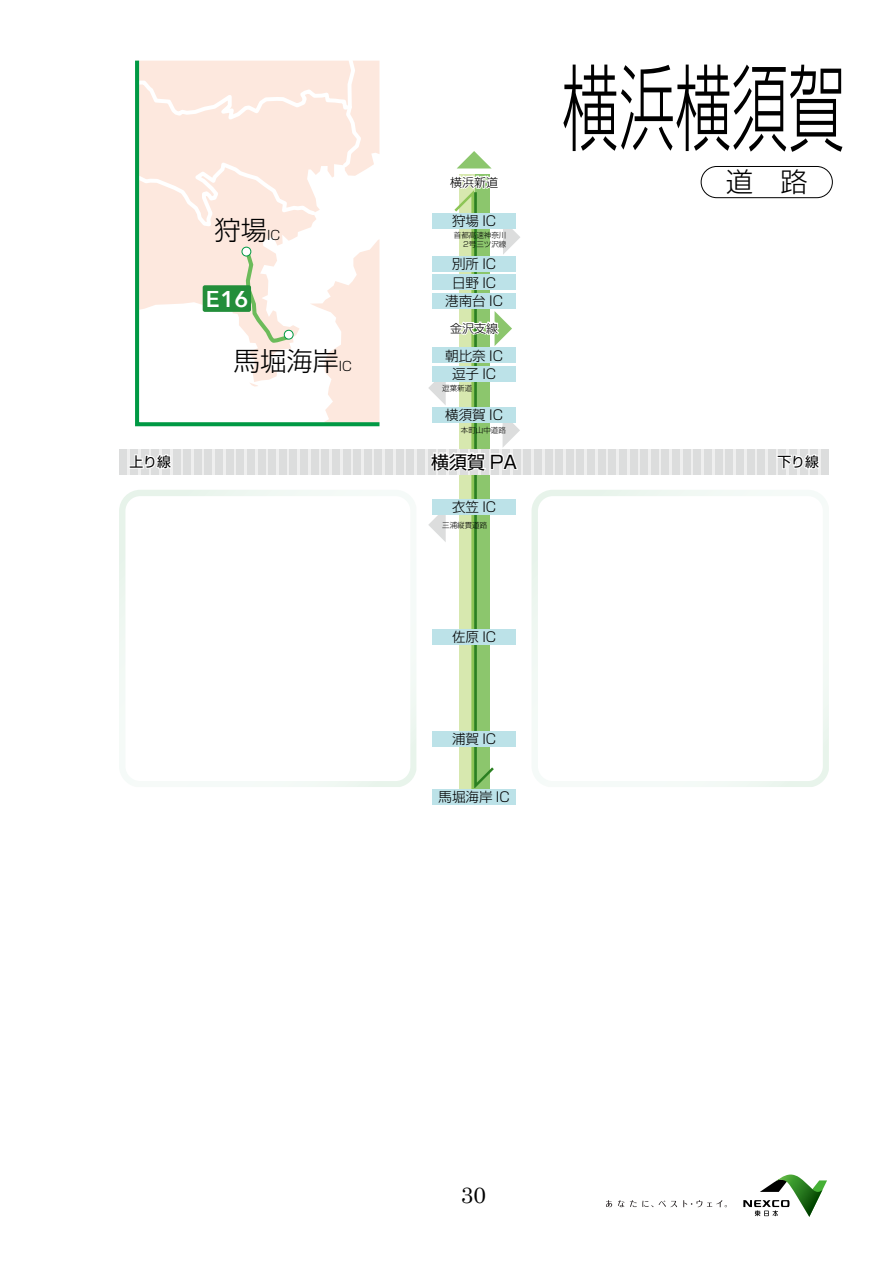
<style>
.page{position:relative;width:893px;height:1263px;background:#fff}
.page>*{position:absolute;margin:0;border:0;box-sizing:border-box;transform-origin:0 0}
.t1{font:300 94.2px "Shin Go Pro";color:#000;scale:.6 1}
.t2{font:300 27.15px "Shin Go Pro";color:#000}
.t3{font:300 26.25px "Shin Go Pro";color:#000}
.t4{font:600 22.8px "Avenir Next";color:#fff}
.t5{font:22.5px "Century Schoolbook";color:#000}
.t6{font:18px "Shin Go Pro";color:#000}
.t7{font:13.8px "Shin Go Pro";color:#000}
.t8{font:300 13.5px/18.1px "Shin Go Pro";color:#000;text-align:center}
.t9{font:300 12px "Shin Go Pro";color:#000}
.t10{font:300 7.5px/9px "Shin Go Pro";color:#000;text-align:right}
.s1{font-size:12.9px}
</style>
<div class="page">
<svg style="left:127px;top:449px;width:694px;height:25px;fill:#efefef"></svg>
<div style="left:120px;top:449px;width:7px;height:25px;background:#dcdddd"></div>
<div style="left:130px;top:449px;width:8px;height:25px;background:#dcdddd"></div>
<div style="left:141px;top:449px;width:7px;height:25px;background:#dcdddd"></div>
<div style="left:152px;top:449px;width:7px;height:25px;background:#dcdddd"></div>
<div style="left:162px;top:449px;width:8px;height:25px;background:#dcdddd"></div>
<div style="left:173px;top:449px;width:7px;height:25px;background:#dcdddd"></div>
<div style="left:183px;top:449px;width:8px;height:25px;background:#dcdddd"></div>
<div style="left:194px;top:449px;width:7px;height:25px;background:#dcdddd"></div>
<div style="left:205px;top:449px;width:7px;height:25px;background:#dcdddd"></div>
<div style="left:215px;top:449px;width:8px;height:25px;background:#dcdddd"></div>
<div style="left:226px;top:449px;width:7px;height:25px;background:#dcdddd"></div>
<div style="left:237px;top:449px;width:7px;height:25px;background:#dcdddd"></div>
<div style="left:247px;top:449px;width:8px;height:25px;background:#dcdddd"></div>
<div style="left:258px;top:449px;width:7px;height:25px;background:#dcdddd"></div>
<div style="left:268px;top:449px;width:8px;height:25px;background:#dcdddd"></div>
<div style="left:279px;top:449px;width:7px;height:25px;background:#dcdddd"></div>
<div style="left:290px;top:449px;width:7px;height:25px;background:#dcdddd"></div>
<div style="left:300px;top:449px;width:8px;height:25px;background:#dcdddd"></div>
<div style="left:311px;top:449px;width:7px;height:25px;background:#dcdddd"></div>
<div style="left:322px;top:449px;width:7px;height:25px;background:#dcdddd"></div>
<div style="left:332px;top:449px;width:8px;height:25px;background:#dcdddd"></div>
<div style="left:343px;top:449px;width:7px;height:25px;background:#dcdddd"></div>
<div style="left:353px;top:449px;width:8px;height:25px;background:#dcdddd"></div>
<div style="left:364px;top:449px;width:8px;height:25px;background:#dcdddd"></div>
<div style="left:375px;top:449px;width:7px;height:25px;background:#dcdddd"></div>
<div style="left:385px;top:449px;width:8px;height:25px;background:#dcdddd"></div>
<div style="left:396px;top:449px;width:7px;height:25px;background:#dcdddd"></div>
<div style="left:407px;top:449px;width:7px;height:25px;background:#dcdddd"></div>
<div style="left:417px;top:449px;width:8px;height:25px;background:#dcdddd"></div>
<div style="left:524px;top:449px;width:7px;height:25px;background:#dcdddd"></div>
<div style="left:534px;top:449px;width:8px;height:25px;background:#dcdddd"></div>
<div style="left:545px;top:449px;width:7px;height:25px;background:#dcdddd"></div>
<div style="left:555px;top:449px;width:8px;height:25px;background:#dcdddd"></div>
<div style="left:566px;top:449px;width:7px;height:25px;background:#dcdddd"></div>
<div style="left:577px;top:449px;width:7px;height:25px;background:#dcdddd"></div>
<div style="left:587px;top:449px;width:8px;height:25px;background:#dcdddd"></div>
<div style="left:598px;top:449px;width:7px;height:25px;background:#dcdddd"></div>
<div style="left:609px;top:449px;width:7px;height:25px;background:#dcdddd"></div>
<div style="left:619px;top:449px;width:8px;height:25px;background:#dcdddd"></div>
<div style="left:630px;top:449px;width:7px;height:25px;background:#dcdddd"></div>
<div style="left:640px;top:449px;width:8px;height:25px;background:#dcdddd"></div>
<div style="left:651px;top:449px;width:7px;height:25px;background:#dcdddd"></div>
<div style="left:662px;top:449px;width:7px;height:25px;background:#dcdddd"></div>
<div style="left:672px;top:449px;width:8px;height:25px;background:#dcdddd"></div>
<div style="left:683px;top:449px;width:7px;height:25px;background:#dcdddd"></div>
<div style="left:694px;top:449px;width:7px;height:25px;background:#dcdddd"></div>
<div style="left:704px;top:449px;width:8px;height:25px;background:#dcdddd"></div>
<div style="left:715px;top:449px;width:7px;height:25px;background:#dcdddd"></div>
<div style="left:725px;top:449px;width:8px;height:25px;background:#dcdddd"></div>
<div style="left:736px;top:449px;width:8px;height:25px;background:#dcdddd"></div>
<div style="left:747px;top:449px;width:7px;height:25px;background:#dcdddd"></div>
<div style="left:757px;top:449px;width:8px;height:25px;background:#dcdddd"></div>
<div style="left:768px;top:449px;width:7px;height:25px;background:#dcdddd"></div>
<div style="left:779px;top:449px;width:7px;height:25px;background:#dcdddd"></div>
<div style="left:789px;top:449px;width:8px;height:25px;background:#dcdddd"></div>
<div style="left:800px;top:449px;width:7px;height:25px;background:#dcdddd"></div>
<div style="left:811px;top:449px;width:7px;height:25px;background:#dcdddd"></div>
<div style="left:821px;top:449px;width:8px;height:25px;background:#dcdddd"></div>
<svg style="left:128px;top:453px;width:45px;height:18px"></svg>
<svg style="left:119px;top:490px;width:297px;height:297px"></svg>
<svg style="left:776px;top:453px;width:45px;height:18px"></svg>
<svg style="left:531px;top:490px;width:298px;height:297px"></svg>
<svg style="left:606px;top:1200px;width:6px;height:7px"></svg>
<svg style="left:618px;top:1200px;width:6px;height:7px"></svg>
<svg style="left:683px;top:1200px;width:44px;height:7px"></svg>
<svg style="left:630px;top:1200px;width:47px;height:7px"></svg>
<svg style="left:743px;top:1174px;width:84px;height:43px"></svg>
<div style="left:701px;top:166px;width:132px;height:32px;border:1px solid #000;border-radius:16px"></div>
<div style="left:432px;top:789px;width:84px;height:15px;background:#bce2e8"></div>
<svg style="left:135px;top:60px;width:245px;height:367px"></svg>
<div style="left:203px;top:285px;width:48px;height:27px;background:#238e3a;border-radius:2px"></div>
<svg style="left:428px;top:151px;width:92px;height:638px"></svg>
<div style="left:432px;top:407px;width:84px;height:16px;background:#bce2e8"></div>
<h3 class="t3" style="left:214px;top:208px;width:67px">狩場<span class="s1">IC</span></h3>
<h3 class="t4" style="left:206px;top:279px;width:44px">E16</h3>
<h3 class="t3" style="left:234px;top:339px;width:120px">馬堀海岸<span class="s1">IC</span></h3>
<p class="t9" style="left:450px;top:172px;width:49px">横浜新道</p>
<p class="t8" style="left:452px;top:210px;width:46px">狩場 IC</p>
<p class="t10" style="left:454px;top:229px;width:54px">首都高速神奈川<br>2号三ツ沢線</p>
<p class="t8" style="left:445px;top:254px;width:59px">別所 IC日野 IC港南台 IC</p>
<p class="t9" style="left:450px;top:318px;width:49px">金沢支線</p>
<p class="t8" style="left:445px;top:345px;width:59px">朝比奈 IC</p>
<p class="t8" style="left:452px;top:363px;width:46px">逗子 IC</p>
<p class="t10" style="left:442px;top:382px;width:31px">逗葉新道</p>
<p class="t8" style="left:445px;top:404px;width:59px">横須賀 IC</p>
<p class="t10" style="left:461px;top:425px;width:46px">本町山中道路</p>
<h1 class="t1" style="left:562px;top:31px;width:472px">横浜横須賀</h1>
<h2 class="t2" style="left:726px;top:160px;width:83px">道　路</h2>
<h3 class="t6" style="left:431px;top:447px;width:87px">横須賀 PA</h3>
<p class="t7" style="left:129px;top:450px;width:43px">上り線</p>
<p class="t7" style="left:777px;top:450px;width:43px">下り線</p>
<p class="t8" style="left:452px;top:497px;width:46px">衣笠 IC</p>
<p class="t10" style="left:442px;top:519px;width:46px">三浦縦貫道路</p>
<p class="t8" style="left:452px;top:626px;width:46px">佐原 IC</p>
<p class="t8" style="left:452px;top:729px;width:46px">浦賀 IC</p>
<p class="t8" style="left:439px;top:786px;width:73px">馬堀海岸 IC</p>
<h3 class="t5" style="left:461px;top:1181px;width:27px">30</h3>
</div>
